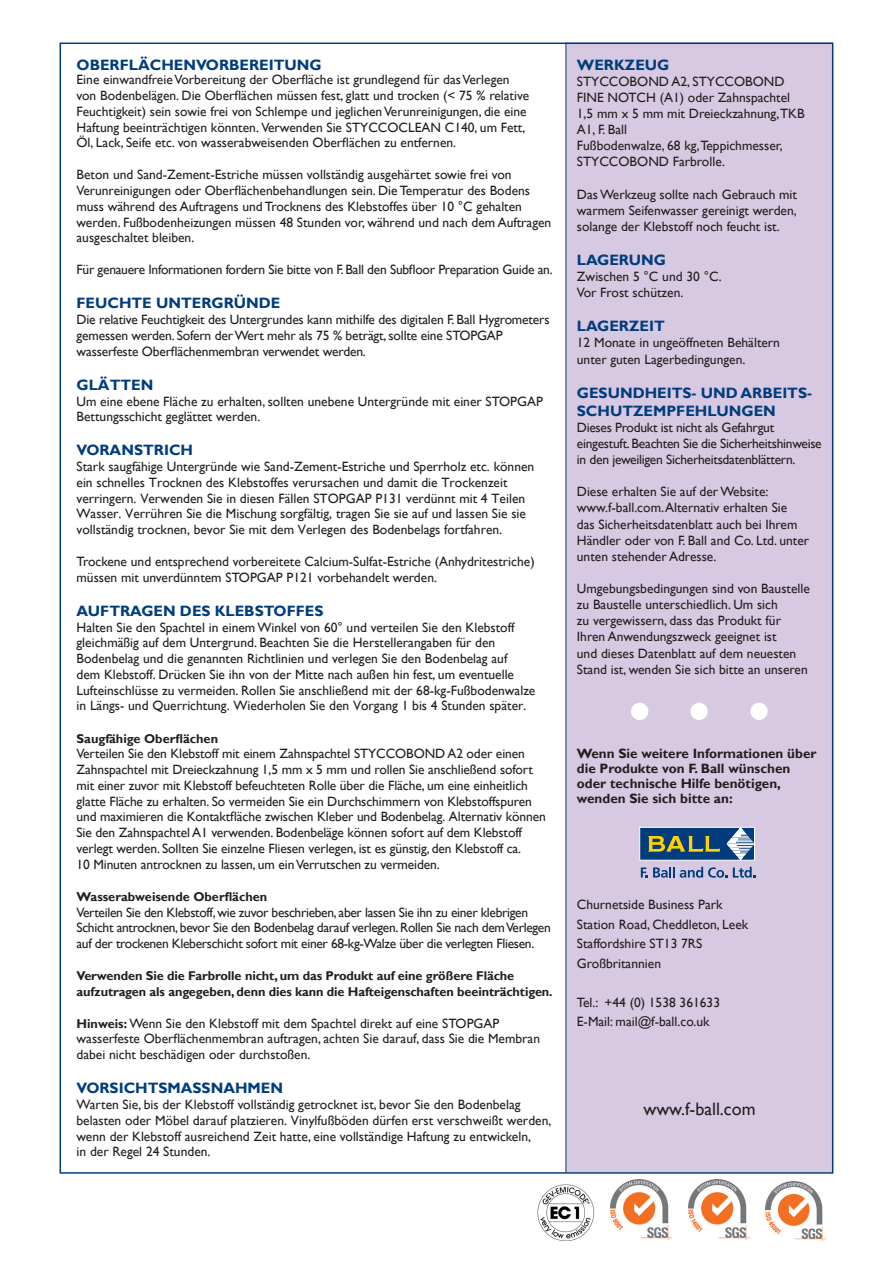
<style>
.page{position:relative;width:893px;height:1263px;background:#fff}
.page>*{position:absolute;margin:0;border:0;box-sizing:border-box;transform-origin:0 0}
.t1{font:18px "Gill Sans";color:#231f20}
.t2{font:700 15px/18px "Gill Sans";color:#013d7d}
.t3{font:13.5px/15.8px "Gill Sans";color:#231f20}
.t4{font:13.5px/15.8px "Gill Sans";letter-spacing:-.025em;color:#231f20}
.t5{font:13.5px/16.2px "Gill Sans";letter-spacing:-.02em;color:#231f20}
.t6{font:700 13.5px/15px "Gill Sans";color:#231f20}
.t7{font:700 12.75px/15.8px "Gill Sans";letter-spacing:-.01em;color:#231f20}
.s1{font-weight:700;font-size:12.75px}
</style>
<div class="page">
<div style="left:566px;top:43px;width:267px;height:1129px;background:#d7c9e1"></div>
<hr style="left:566px;top:43px;width:1px;height:1130px;background:#013d7d">
<div style="left:690px;top:703px;width:18px;height:17px;background:#fff;border-radius:50%"></div>
<div style="left:631px;top:703px;width:17px;height:17px;background:#fff;border-radius:50%"></div>
<div style="left:750px;top:703px;width:18px;height:17px;background:#fff;border-radius:50%"></div>
<svg style="left:641px;top:867px;width:86px;height:11px"></svg>
<svg style="left:733px;top:867px;width:22px;height:11px"></svg>
<div style="left:639px;top:827px;width:116px;height:33px;background:#013d7d;border:1px solid #fff"></div>
<svg style="left:648px;top:836px;width:72px;height:16px"></svg>
<svg style="left:726px;top:827px;width:29px;height:33px"></svg>
<img style="left:537px;top:1184px;width:58px;height:57px">
<img style="left:689px;top:1180px;width:61px;height:59px">
<img style="left:611px;top:1180px;width:61px;height:59px">
<img style="left:765px;top:1181px;width:61px;height:59px">
<p class="t2" style="left:77px;top:56px;width:247px">OBERFLÄCHENVORBEREITUNG</p>
<p class="t3" style="left:77px;top:72px;width:454px">Eine einwandfreie Vorbereitung der Oberfläche ist grundlegend für das Verlegen von Bodenbelägen. Die Oberflächen müssen fest, glatt und trocken (&lt; 75 % relative Feuchtigkeit) sein sowie frei von Schlempe und jeglichen Verunreinigungen, die eine Haftung beeinträchtigen könnten. Verwenden Sie STYCCOCLEAN C140, um Fett, Öl, Lack, Seife etc. von wasserabweisenden Oberflächen zu entfernen.</p>
<p class="t3" style="left:77px;top:167px;width:476px">Beton und Sand-Zement-Estriche müssen vollständig ausgehärtet sowie frei von Verunreinigungen oder Oberflächenbehandlungen sein. Die Temperatur des Bodens muss während des Auftragens und Trocknens des Klebstoffes über 10 °C gehalten werden. Fußbodenheizungen müssen 48 Stunden vor, während und nach dem Auftragen ausgeschaltet bleiben.</p>
<p class="t5" style="left:77px;top:262px;width:478px">Für genauere Informationen fordern Sie bitte von F. Ball den Subfloor Preparation Guide an.</p>
<p class="t2" style="left:77px;top:295px;width:205px">FEUCHTE UNTERGRÜNDE</p>
<p class="t3" style="left:77px;top:312px;width:474px">Die relative Feuchtigkeit des Untergrundes kann mithilfe des digitalen F. Ball Hygrometers gemessen werden. Sofern der Wert mehr als 75 % beträgt, sollte eine STOPGAP wasserfeste Oberflächenmembran verwendet werden.</p>
<p class="t2" style="left:77px;top:376px;width:78px">GLÄTTEN</p>
<p class="t3" style="left:77px;top:393px;width:468px">Um eine ebene Fläche zu erhalten, sollten unebene Untergründe mit einer STOPGAP<br>Bettungsschicht geglättet werden.</p>
<p class="t2" style="left:77px;top:442px;width:118px">VORANSTRICH</p>
<p class="t3" style="left:77px;top:459px;width:459px">Stark saugfähige Untergründe wie Sand-Zement-Estriche und Sperrholz etc. können ein schnelles Trocknen des Klebstoffes verursachen und damit die Trockenzeit verringern. Verwenden Sie in diesen Fällen STOPGAP P131 verdünnt mit 4 Teilen Wasser. Verrühren Sie die Mischung sorgfältig, tragen Sie sie auf und lassen Sie sie vollständig trocknen, bevor Sie mit dem Verlegen des Bodenbelags fortfahren.</p>
<p class="t3" style="left:77px;top:554px;width:460px">Trockene und entsprechend vorbereitete Calcium-Sulfat-Estriche (Anhydritestriche) müssen mit unverdünntem STOPGAP P121 vorbehandelt werden.</p>
<p class="t2" style="left:77px;top:602px;width:248px">AUFTRAGEN DES KLEBSTOFFES</p>
<p class="t3" style="left:77px;top:619px;width:460px">Halten Sie den Spachtel in einem Winkel von 60° und verteilen Sie den Klebstoff gleichmäßig auf dem Untergrund. Beachten Sie die Herstellerangaben für den Bodenbelag und die genannten Richtlinien und verlegen Sie den Bodenbelag auf<br>dem Klebstoff. Drücken Sie ihn von der Mitte nach außen hin fest, um eventuelle Lufteinschlüsse zu vermeiden. Rollen Sie anschließend mit der 68-kg-Fußbodenwalze in Längs- und Querrichtung. Wiederholen Sie den Vorgang 1 bis 4 Stunden später.</p>
<p class="t7" style="left:77px;top:731px;width:143px">Saugfähige Oberflächen</p>
<p class="t3" style="left:77px;top:746px;width:471px">Verteilen Sie den Klebstoff mit einem Zahnspachtel STYCCOBOND A2 oder einen Zahnspachtel mit Dreieckzahnung 1,5 mm x 5 mm und rollen Sie anschließend sofort mit einer zuvor mit Klebstoff befeuchteten Rolle über die Fläche, um eine einheitlich glatte Fläche zu erhalten. So vermeiden Sie ein Durchschimmern von Klebstoffspuren und maximieren die Kontaktfläche zwischen Kleber und Bodenbelag. Alternativ können Sie den Zahnspachtel A1 verwenden. Bodenbeläge können sofort auf dem Klebstoff verlegt werden. Sollten Sie einzelne Fliesen verlegen, ist es günstig, den Klebstoff ca.<br>10 Minuten antrocknen zu lassen, um ein Verrutschen zu vermeiden.</p>
<p class="t7" style="left:77px;top:889px;width:192px">Wasserabweisende Oberflächen</p>
<p class="t4" style="left:77px;top:904px;width:476px">Verteilen Sie den Klebstoff, wie zuvor beschrieben, aber lassen Sie ihn zu einer klebrigen<br>Schicht antrocknen, bevor Sie den Bodenbelag darauf verlegen. Rollen Sie nach dem Verlegen auf der trockenen Kleberschicht sofort mit einer 68-kg-Walze über die verlegten Fliesen.</p>
<p class="t7" style="left:77px;top:968px;width:478px">Verwenden Sie die Farbrolle nicht, um das Produkt auf eine größere Fläche aufzutragen als angegeben, denn dies kann die Hafteigenschaften beeinträchtigen.</p>
<p class="t3" style="left:77px;top:1015px;width:465px"><span class="s1">Hinweis:</span> Wenn Sie den Klebstoff mit dem Spachtel direkt auf eine STOPGAP wasserfeste Oberflächenmembran auftragen, achten Sie darauf, dass Sie die Membran dabei nicht beschädigen oder durchstoßen.</p>
<p class="t2" style="left:77px;top:1080px;width:208px">VORSICHTSMASSNAHMEN</p>
<p class="t3" style="left:77px;top:1097px;width:476px">Warten Sie, bis der Klebstoff vollständig getrocknet ist, bevor Sie den Bodenbelag belasten oder Möbel darauf platzieren. Vinylfußböden dürfen erst verschweißt werden, wenn der Klebstoff ausreichend Zeit hatte, eine vollständige Haftung zu entwickeln,<br>in der Regel 24 Stunden.</p>
<p class="t2" style="left:577px;top:56px;width:94px">WERKZEUG</p>
<p class="t3" style="left:577px;top:73px;width:229px;line-height:16.2px">STYCCOBOND A2, STYCCOBOND<br>FINE NOTCH (A1) oder Zahnspachtel<br>1,5 mm x 5 mm mit Dreieckzahnung,TKB<br>A1, F. Ball<br>Fußbodenwalze, 68 kg,Teppichmesser,<br>STYCCOBOND Farbrolle.</p>
<p class="t3" style="left:577px;top:186px;width:222px;line-height:16.2px;text-align:justify">Das Werkzeug sollte nach Gebrauch mit warmem Seifenwasser gereinigt werden, solange der Klebstoff noch feucht ist.</p>
<p class="t2" style="left:577px;top:251px;width:90px">LAGERUNG</p>
<p class="t3" style="left:577px;top:269px;width:146px">Zwischen 5 °C und 30 °C.</p>
<p class="t3" style="left:577px;top:285px;width:108px">Vor Frost schützen.</p>
<p class="t2" style="left:577px;top:318px;width:89px">LAGERZEIT</p>
<p class="t3" style="left:577px;top:335px;width:205px;line-height:16.2px">12 Monate in ungeöffneten Behältern unter guten Lagerbedingungen.</p>
<p class="t2" style="left:577px;top:384px;width:237px">GESUNDHEITS- UND ARBEITS-<br>SCHUTZEMPFEHLUNGEN</p>
<p class="t5" style="left:577px;top:419px;width:246px">Dieses Produkt ist nicht als Gefahrgut eingestuft. Beachten Sie die Sicherheitshinweise in den jeweiligen Sicherheitsdatenblättern.</p>
<p class="t3" style="left:577px;top:484px;width:234px;line-height:16.2px">Diese erhalten Sie auf der Website: www.f-ball.com. Alternativ erhalten Sie<br>das Sicherheitsdatenblatt auch bei Ihrem Händler oder von F. Ball and Co. Ltd. unter unten stehender Adresse.</p>
<p class="t3" style="left:577px;top:581px;width:234px;line-height:16.2px">Umgebungsbedingungen sind von Baustelle zu Baustelle unterschiedlich. Um sich<br>zu vergewissern, dass das Produkt für Ihren Anwendungszweck geeignet ist<br>und dieses Datenblatt auf dem neuesten Stand ist, wenden Sie sich bitte an unseren</p>
<p class="t6" style="left:577px;top:746px;width:241px">Wenn Sie weitere Informationen über die Produkte von F. Ball wünschen oder technische Hilfe benötigen, wenden Sie sich bitte an:</p>
<p class="t3" style="left:577px;top:897px;width:147px">Churnetside Business Park</p>
<p class="t3" style="left:577px;top:916px;width:173px">Station Road, Cheddleton, Leek</p>
<p class="t3" style="left:577px;top:936px;width:127px">Staffordshire ST13 7RS</p>
<p class="t3" style="left:577px;top:955px;width:86px">Großbritannien</p>
<p class="t3" style="left:577px;top:994px;width:145px">Tel.: +44 (0) 1538 361633</p>
<p class="t3" style="left:577px;top:1014px;width:134px">E-Mail: mail@f-ball.co.uk</p>
<p class="t1" style="left:643px;top:1099px;width:114px">www.f-ball.com</p>
</div>
